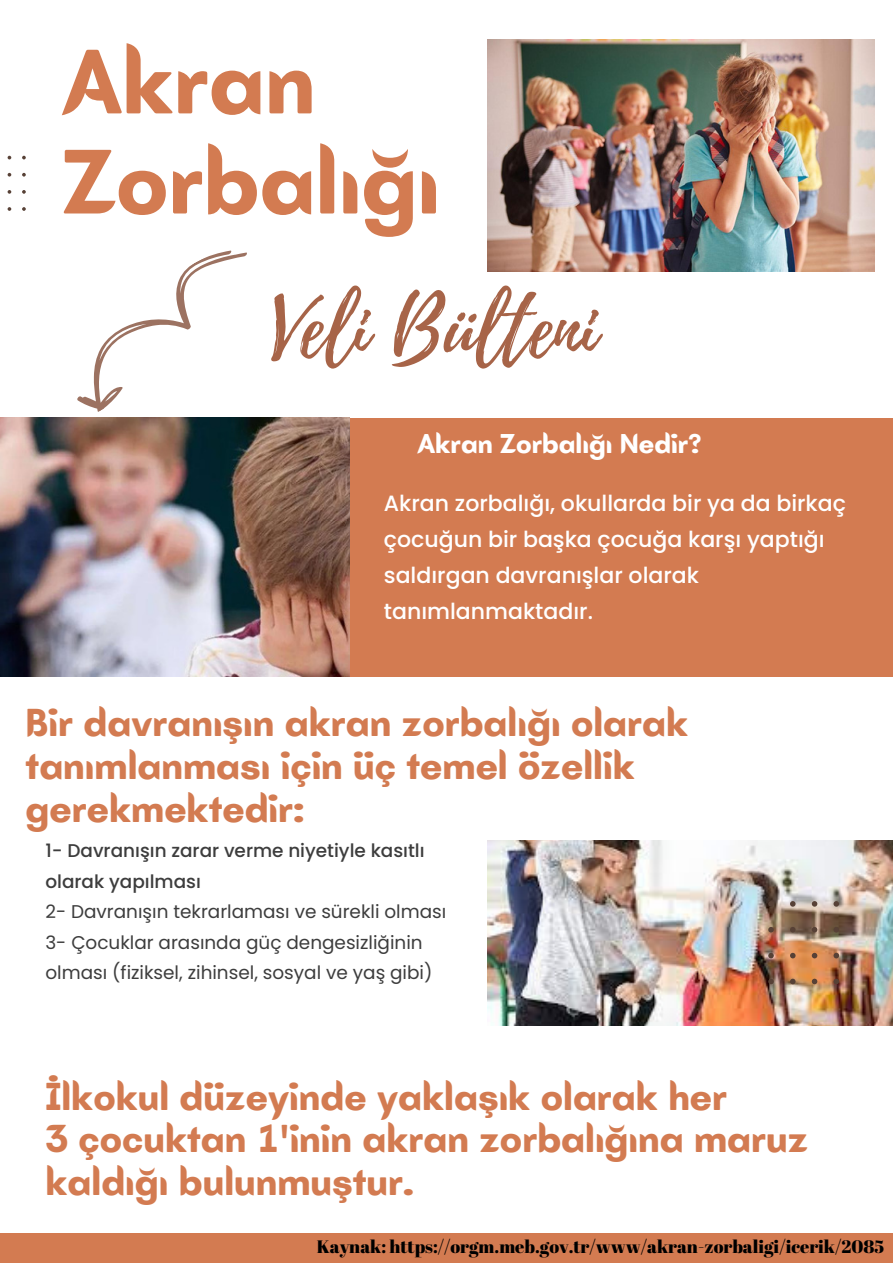
<style>
.page{position:relative;width:893px;height:1264px;background:#fff}
.page>*{position:absolute;margin:0;border:0;box-sizing:border-box;transform-origin:0 0}
.t1{font:700 93.6px/100.1px "Batangas";color:#d37b51}
.t2{font:80.55px "Playlist Script";color:#a76448}
.t3{font:700 39.9px/42.8px "Batangas";color:#d37b51}
.t4{font:700 27.9px "Batangas";color:#fff}
.t5{font:500 22.05px/36px "Poppins";color:#fff}
.t6{font:18.45px/30.3px "Poppins";color:#3d3d3d}
.t7{font:500 18.45px/30.3px "Poppins";color:#3d3d3d}
.t8{font:18px "Abril Fatface";color:#000}
</style>
<div class="page">
<div style="left:0;top:418px;width:892px;height:258px;background:#d37b51"></div>
<div style="left:0;top:1233px;width:892px;height:29px;background:#d37b51"></div>
<img style="left:0;top:418px;width:349px;height:258px">
<img style="left:488px;top:840px;width:404px;height:185px">
<img style="left:768px;top:901px;width:71px;height:83px">
<svg style="left:22px;top:173px;width:4px;height:3px"></svg>
<svg style="left:8px;top:190px;width:3px;height:4px"></svg>
<svg style="left:22px;top:190px;width:4px;height:4px"></svg>
<svg style="left:22px;top:156px;width:4px;height:3px"></svg>
<svg style="left:8px;top:207px;width:3px;height:4px"></svg>
<svg style="left:22px;top:207px;width:4px;height:4px"></svg>
<img style="left:488px;top:40px;width:386px;height:231px">
<svg style="left:45px;top:250px;width:236px;height:168px"></svg>
<p class="t1" style="left:62px;top:32px;width:379px">Akran<br>Zorbalığı</p>
<p class="t2" style="left:271px;top:272px;width:327px">Veli Bülteni</p>
<p class="t4" style="left:417px;top:426px;width:285px">Akran Zorbalığı Nedir?</p>
<p class="t5" style="left:384px;top:485px;width:463px">Akran zorbalığı, okullarda bir ya da birkaç çocuğun bir başka çocuğa karşı yaptığı saldırgan davranışlar olarak tanımlanmaktadır.</p>
<p class="t3" style="left:26px;top:701px;width:664px">Bir davranışın akran zorbalığı olarak tanımlanması için üç temel özellik gerekmektedir:</p>
<p class="t7" style="left:45px;top:835px;width:380px">1- Davranışın zarar verme niyetiyle kasıtlı olarak yapılması</p>
<p class="t6" style="left:45px;top:896px;width:402px">2- Davranışın tekrarlaması ve sürekli olması</p>
<p class="t6" style="left:45px;top:926px;width:388px">3- Çocuklar arasında güç dengesizliğinin olması (fiziksel, zihinsel, sosyal ve yaş gibi)</p>
<p class="t3" style="left:45px;top:1074px;width:683px">İlkokul düzeyinde yaklaşık olarak her</p>
<p class="t3" style="left:45px;top:1117px;width:764px">3 çocuktan 1'inin akran zorbalığına maruz kaldığı bulunmuştur.</p>
<p class="t8" style="left:316px;top:1234px;width:569px">Kaynak: https://orgm.meb.gov.tr/www/akran-zorbaligi/icerik/2085</p>
</div>
